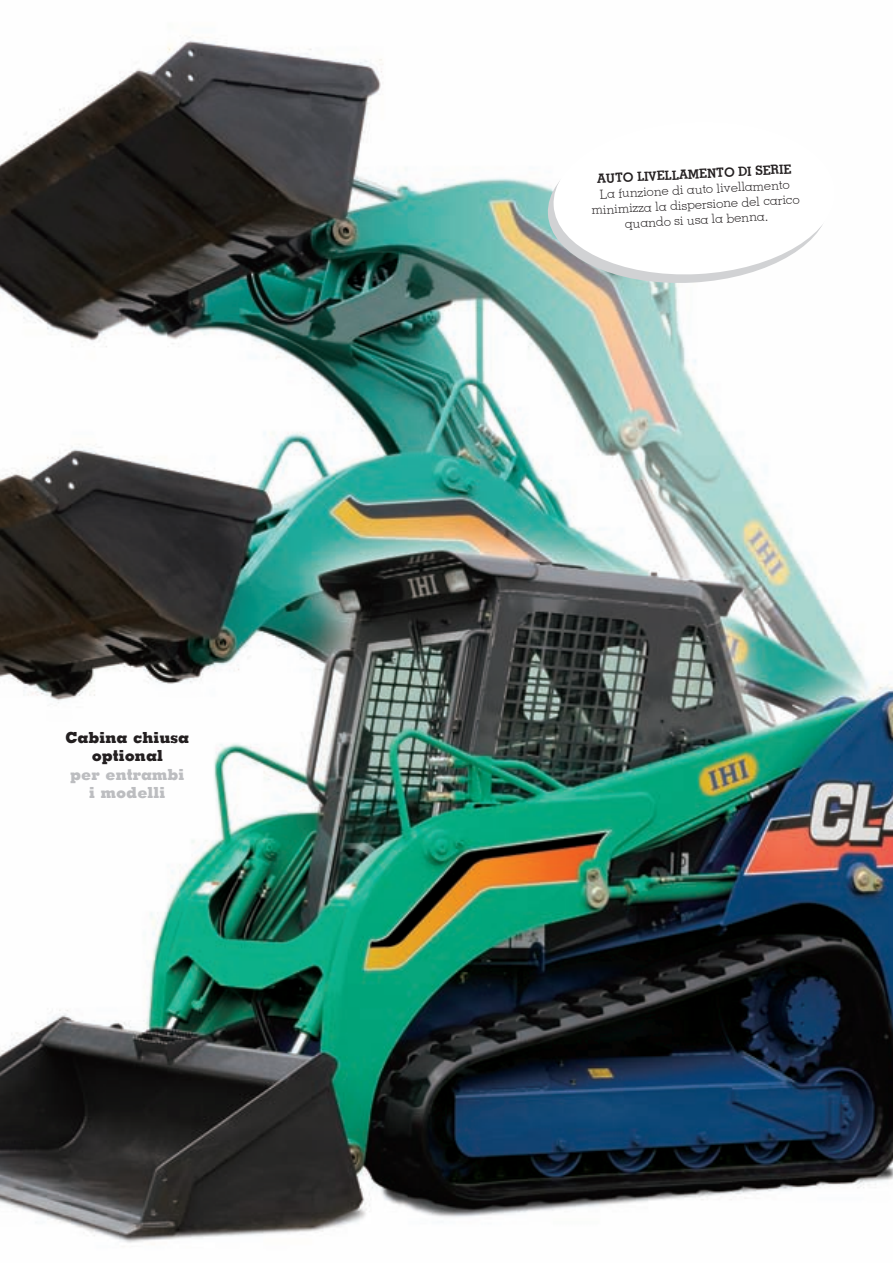
<style>
.page{position:relative;width:893px;height:1263px;background:#fff}
.page>*{position:absolute;margin:0;border:0;box-sizing:border-box;transform-origin:0 0}
.t1{font:800 15.3px/18.3px "Memphis";color:#231f20;text-align:center}
.t2{font:800 15.3px/18.3px "Memphis";color:#bcbdc0;text-align:center}
.t3{font:300 12.75px/15.3px "Memphis";color:#231f20;text-align:center}
.t4{font:700 12.75px "Memphis";color:#231f20}
</style>
<div class="page">
<img style="left:0;top:35px;width:893px;height:1208px">
<svg style="left:546px;top:127px;width:285px;height:160px"></svg>
<svg style="left:551px;top:118px;width:286px;height:160px"></svg>
<p class="t1" style="left:66px;top:730px;width:125px">Cabina chiusa optional</p>
<p class="t2" style="left:70px;top:767px;width:116px">per entrambi i modelli</p>
<p class="t4" style="left:597px;top:174px;width:196px;rotate:-3deg">AUTO LIVELLAMENTO DI SERIE</p>
<p class="t3" style="left:591px;top:188px;width:210px;rotate:-3deg">La funzione di auto livellamento minimizza la dispersione del carico quando si usa la benna.</p>
</div>
